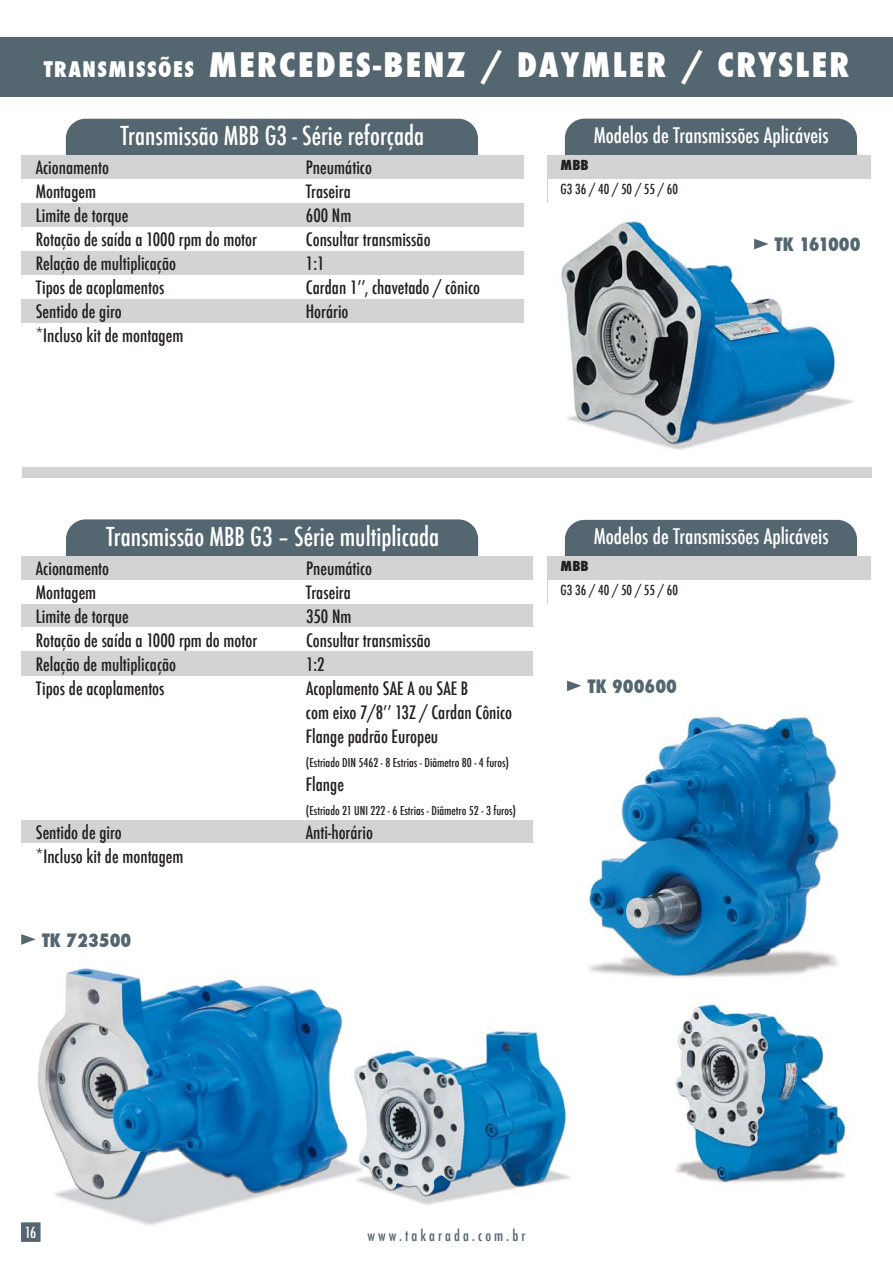
<style>
.page{position:relative;width:893px;height:1263px;background:#fff}
.page>*{position:absolute;margin:0;border:0;box-sizing:border-box;transform-origin:0 0}
.t1{font:800 condensed 33px "Futura";letter-spacing:.07em;color:#fff}
.t2{font:500 condensed 25.5px "Futura";color:#fff}
.t3{font:500 condensed 21px "Futura";color:#fff}
.t4{font:500 condensed 18px/24px "Futura";color:#231f20}
.t5{font:800 condensed 18px "Futura";color:#54666f}
.t6{font:800 condensed 18px "Futura";letter-spacing:-.025em;color:#54666f}
.t7{font:500 condensed 15px "Futura";letter-spacing:.2em;color:#54666f}
.t8{font:500 condensed 15px "Futura";color:#fff}
.t9{font:500 condensed 13.5px "Futura";color:#231f20}
.t10{font:800 condensed 13.5px "Futura";color:#231f20}
.t11{font:500 condensed 12px "Futura";color:#231f20}
.s1{font-size:21px}
.s2{color:#556670}
</style>
<div class="page">
<div style="left:0;top:37px;width:892px;height:60px;background:#54666f"></div>
<div style="left:852px;top:37px;width:41px;height:60px;background:#54666f"></div>
<img style="left:38px;top:967px;width:258px;height:275px">
<img style="left:296px;top:988px;width:44px;height:68px">
<img style="left:296px;top:1056px;width:42px;height:132px">
<img style="left:21px;top:1222px;width:19px;height:20px">
<svg style="left:26px;top:1226px;width:10px;height:12px"></svg>
<img style="left:338px;top:1011px;width:232px;height:194px">
<img style="left:567px;top:691px;width:274px;height:288px">
<div style="left:22px;top:467px;width:849px;height:11px;background:#d1d3d4"></div>
<img style="left:561px;top:221px;width:221px;height:229px">
<img style="left:782px;top:324px;width:90px;height:148px">
<img style="left:782px;top:467px;width:89px;height:5px">
<div style="left:66px;top:519px;width:412px;height:37px;background:#54666f"></div>
<div style="left:21px;top:556px;width:511px;height:287px;background:#d1d3d4"></div>
<div style="left:20px;top:580px;width:526px;height:23px;background:#fff"></div>
<div style="left:20px;top:627px;width:526px;height:24px;background:#fff"></div>
<div style="left:20px;top:676px;width:526px;height:23px;background:#fff"></div>
<div style="left:20px;top:699px;width:526px;height:24px;background:#fff"></div>
<div style="left:20px;top:723px;width:526px;height:96px;background:#fff"></div>
<div style="left:66px;top:119px;width:412px;height:37px;background:#54666f"></div>
<div style="left:21px;top:156px;width:503px;height:167px;background:#d1d3d4"></div>
<div style="left:20px;top:179px;width:503px;height:24px;background:#fff"></div>
<div style="left:20px;top:227px;width:503px;height:23px;background:#fff"></div>
<div style="left:20px;top:275px;width:503px;height:24px;background:#fff"></div>
<div style="left:565px;top:119px;width:292px;height:36px;background:#54666f"></div>
<div style="left:548px;top:155px;width:323px;height:47px;background:#d1d3d4"></div>
<div style="left:548px;top:179px;width:323px;height:24px;background:#fff"></div>
<div style="left:565px;top:520px;width:292px;height:37px;background:#54666f"></div>
<div style="left:548px;top:557px;width:323px;height:47px;background:#d1d3d4"></div>
<div style="left:548px;top:580px;width:323px;height:24px;background:#fff"></div>
<svg style="left:754px;top:239px;width:15px;height:10px"></svg>
<svg style="left:567px;top:681px;width:14px;height:10px"></svg>
<svg style="left:21px;top:934px;width:15px;height:11px"></svg>
<img style="left:675px;top:1003px;width:171px;height:182px">
<h1 class="t1" style="left:44px;top:43px;width:807px"><span class="s1">TRANSMISSÕES</span> MERCEDES-BENZ / DAYMLER / CRYSLER</h1>
<h2 class="t2" style="left:121px;top:119px;width:305px">Transmissão MBB G3 - Série reforçada</h2>
<p class="t4" style="left:36px;top:155px;width:75px">Acionamento</p>
<p class="t4" style="left:306px;top:155px;width:68px">Pneumático</p>
<p class="t4" style="left:36px;top:179px;width:62px">Montagem</p>
<p class="t4" style="left:306px;top:179px;width:46px">Traseira</p>
<p class="t4" style="left:36px;top:203px;width:94px">Limite de torque</p>
<p class="t4" style="left:306px;top:203px;width:47px">600 Nm</p>
<p class="t4" style="left:36px;top:227px;width:223px">Rotação de saída a 1000 rpm do motor</p>
<p class="t4" style="left:306px;top:227px;width:126px">Consultar transmissão</p>
<p class="t4" style="left:36px;top:251px;width:142px">Relação de multiplicação</p>
<p class="t4" style="left:306px;top:251px;width:20px">1:1</p>
<p class="t4" style="left:36px;top:275px;width:130px">Tipos de acoplamentos</p>
<p class="t4" style="left:306px;top:275px;width:176px">Cardan 1ʼʼ, chavetado / cônico</p>
<p class="t4" style="left:36px;top:299px;width:87px">Sentido de giro</p>
<p class="t4" style="left:306px;top:299px;width:44px">Horário</p>
<p class="t4" style="left:36px;top:323px;width:149px">*Incluso kit de montagem</p>
<p class="t3" style="left:594px;top:121px;width:236px">Modelos de Transmissões Aplicáveis</p>
<p class="t10" style="left:561px;top:156px;width:29px">MBB</p>
<p class="t9" style="left:561px;top:180px;width:119px">G3 36 / 40 / 50 / 55 / 60</p>
<p class="t6" style="left:775px;top:232px;width:87px">TK 161000</p>
<h2 class="t2" style="left:106px;top:520px;width:335px">Transmissão MBB G3 – Série multiplicada</h2>
<p class="t4" style="left:36px;top:556px;width:75px">Acionamento</p>
<p class="t4" style="left:306px;top:556px;width:68px">Pneumático</p>
<p class="t4" style="left:36px;top:580px;width:62px">Montagem</p>
<p class="t4" style="left:306px;top:580px;width:46px">Traseira</p>
<p class="t4" style="left:36px;top:604px;width:94px">Limite de torque</p>
<p class="t4" style="left:306px;top:604px;width:47px">350 Nm</p>
<p class="t4" style="left:36px;top:628px;width:223px">Rotação de saída a 1000 rpm do motor</p>
<p class="t4" style="left:306px;top:628px;width:126px">Consultar transmissão</p>
<p class="t4" style="left:36px;top:652px;width:142px">Relação de multiplicação</p>
<p class="t4" style="left:306px;top:652px;width:20px">1:2</p>
<p class="t4" style="left:36px;top:676px;width:130px">Tipos de acoplamentos</p>
<p class="t4" style="left:306px;top:676px;width:208px">Acoplamento SAE A ou SAE B<br>com eixo 7/8ʼʼ 13Z / Cardan Cônico<br>Flange padrão Europeu</p>
<p class="t11" style="left:306px;top:754px;width:205px">(Estriado DIN 5462 - 8 Estrias - Diâmetro 80 - 4 furos)</p>
<p class="t4" style="left:306px;top:772px;width:40px">Flange</p>
<p class="t11" style="left:306px;top:802px;width:212px">(Estriado 21 UNI 222 - 6 Estrias - Diâmetro 52 - 3 furos)</p>
<p class="t4" style="left:36px;top:820px;width:87px">Sentido de giro</p>
<p class="t4" style="left:306px;top:820px;width:68px">Anti-horário</p>
<p class="t4" style="left:36px;top:844px;width:149px">*Incluso kit de montagem</p>
<p class="t5" style="left:42px;top:928px;width:91px">TK 723500</p>
<p class="t3" style="left:594px;top:523px;width:236px">Modelos de Transmissões Aplicáveis</p>
<p class="t10" style="left:561px;top:557px;width:29px">MBB</p>
<p class="t9" style="left:561px;top:582px;width:119px">G3 36 / 40 / 50 / 55 / 60</p>
<p class="t5" style="left:588px;top:674px;width:91px">TK 900600</p>
<p class="t8" style="left:25px;top:1222px;width:13px">16</p>
<p class="t7" style="left:368px;top:1226px;width:159px"><span class="s2">www</span>.takarada.com.br</p>
</div>
